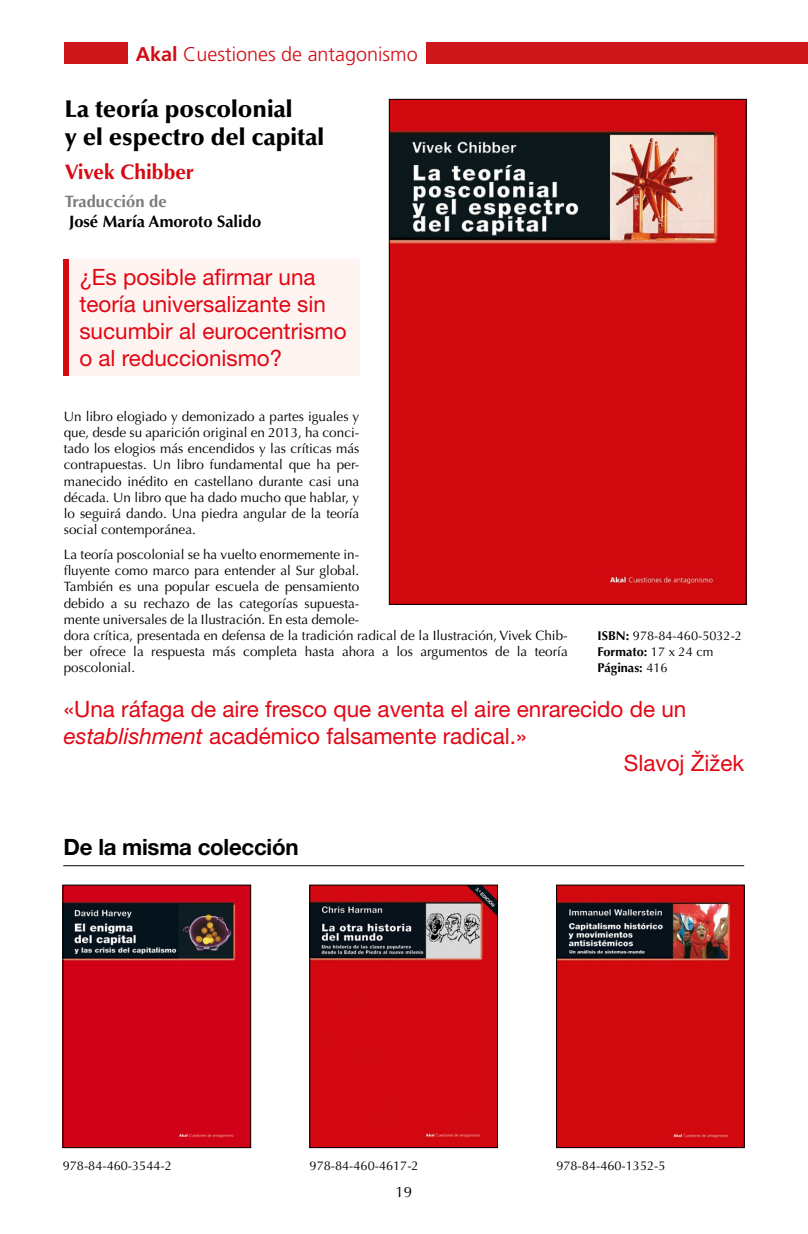
<style>
.page{position:relative;width:808px;height:1234px;background:#fff}
.page>*{position:absolute;margin:0;border:0;box-sizing:border-box;transform-origin:0 0}
.t1{font:900 24px/28.8px "Optima";color:#000}
.t2{font:22.5px/27px "Helvetica Neue LT Std";color:#e30613}
.t3{font:700 22.5px "Helvetica Neue LT Std";letter-spacing:-.01em;color:#000}
.t4{font:700 21px "Optima";color:#d70911}
.t5{font:300 19.8px "Frutiger";color:#d20a11}
.t6{font:700 16.5px "Optima";color:#000}
.t7{font:700 16.5px "Optima";color:#7c7b7b}
.t8{font:15px "Optima";color:#000}
.t9{font:13.5px/16.2px "Optima";color:#000;text-align:justify}
.t10{font:12.75px/16.2px "Optima";color:#000}
.s1{font-weight:700}
.s2{font-style:italic}
</style>
<div class="page">
<div style="left:64px;top:43px;width:64px;height:21px;background:#cd171a"></div>
<div style="left:426px;top:43px;width:382px;height:21px;background:#cd171a"></div>
<img style="left:391px;top:101px;width:353px;height:501px">
<div style="left:66px;top:259px;width:294px;height:117px;background:#fef5f2"></div>
<div style="left:64px;top:259px;width:5px;height:117px;background:#d70911"></div>
<hr style="left:63px;top:865px;width:681px;height:1px;background:#000">
<img style="left:65px;top:886px;width:184px;height:259px">
<div style="left:63px;top:884px;width:188px;height:263px;border:1px solid #000"></div>
<img style="left:312px;top:886px;width:184px;height:259px">
<div style="left:310px;top:884px;width:188px;height:263px;border:1px solid #000"></div>
<img style="left:558px;top:886px;width:184px;height:259px">
<div style="left:556px;top:884px;width:188px;height:263px;border:1px solid #000"></div>
<h3 class="t5" style="left:136px;top:43px;width:283px"><span class="s1">Akal</span> Cuestiones de antagonismo</h3>
<h1 class="t1" style="left:65px;top:94px;width:261px">La teoría poscolonial<br>y el espectro del capital</h1>
<h3 class="t4" style="left:65px;top:160px;width:131px">Vivek Chibber</h3>
<p class="t7" style="left:65px;top:192px;width:103px">Traducción de</p>
<p class="t6" style="left:69px;top:212px;width:193px">José María Amoroto Salido</p>
<h2 class="t2" style="left:79px;top:263px;width:269px">¿Es posible afirmar una teoría universalizante sin sucumbir al eurocentrismo o al reduccionismo?</h2>
<p class="t9" style="left:64px;top:408px;width:297px">Un libro elogiado y demonizado a partes iguales y que, desde su aparición original en 2013, ha conci&shy;tado los elogios más encendidos y las críticas más contrapuestas. Un libro fundamental que ha per&shy;manecido inédito en castellano durante casi una década. Un libro que ha dado mucho que hablar, y lo seguirá dando. Una piedra angular de la teoría social contemporánea.</p>
<p class="t9" style="left:64px;top:546px;width:505px;text-align:left">La teoría poscolonial se ha vuelto enormemente in-<br>fluyente como marco para entender al Sur global.<br>También es una popular escuela de pensamiento<br>debido a su rechazo de las categorías supuesta-<br>mente universales de la Ilustración. En esta demole-<br>dora crítica, presentada en defensa de la tradición radical de la Ilustración, Vivek Chib&shy;ber ofrece la respuesta más completa hasta ahora a los argumentos de la teoría poscolonial.</p>
<h2 class="t2" style="left:64px;top:694px;width:624px">«Una ráfaga de aire fresco que aventa el aire enrarecido de un</h2>
<h2 class="t2" style="left:64px;top:721px;width:464px"><span class="s2">establishment</span> académico falsamente radical.»</h2>
<h2 class="t2" style="left:624px;top:748px;width:122px">Slavoj Žižek</h2>
<p class="t10" style="left:597px;top:627px;width:146px"><span class="s1">ISBN:</span> 978-84-460-5032-2<br><span class="s1">Formato:</span> 17 x 24 cm<br><span class="s1">Páginas:</span> 416</p>
<h2 class="t3" style="left:64px;top:832px;width:236px">De la misma colección</h2>
<p class="t10" style="left:63px;top:1157px;width:111px">978-84-460-3544-2</p>
<p class="t10" style="left:310px;top:1157px;width:111px">978-84-460-4617-2</p>
<p class="t10" style="left:556px;top:1157px;width:111px">978-84-460-1352-5</p>
<p class="t8" style="left:396px;top:1182px;width:18px">19</p>
</div>
